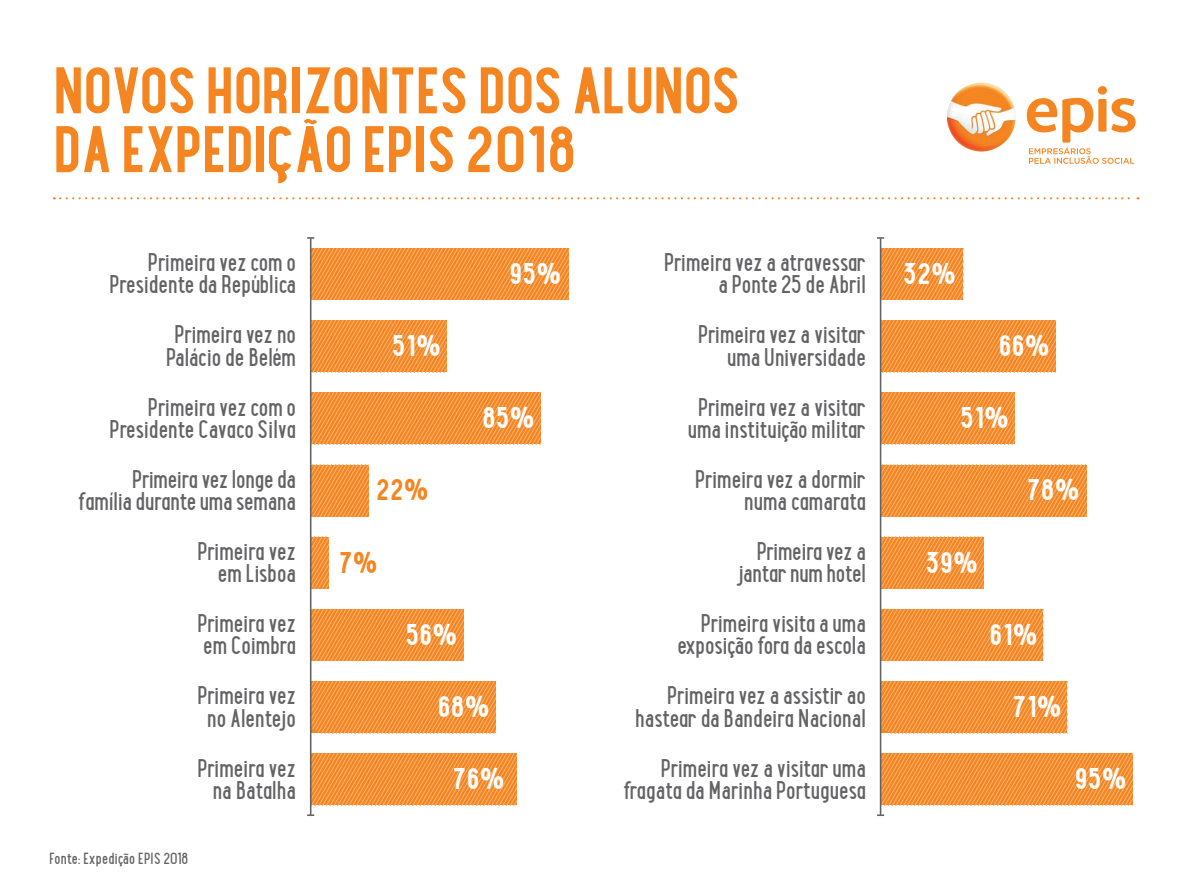
<style>
.page{position:relative;width:1191px;height:893px;background:#fff}
.page>*{position:absolute;margin:0;border:0;box-sizing:border-box;transform-origin:0 0}
.t1{font:700 56.7px/58.8px "Maxwell Sans";letter-spacing:.01em;color:#f58520}
.t2{font:700 25.9px "Maxwell Sans";letter-spacing:.02em;color:#fff}
.t3{font:700 25.9px "Maxwell Sans";color:#f58520}
.t4{font:600 22.22px/22.2px "Maxwell Sans";color:#636366;text-align:right}
.t5{font:600 14px "Maxwell Sans";letter-spacing:.02em;color:#636366}
</style>
<div class="page">
<svg style="left:304px;top:119px;width:13px;height:5px"></svg>
<svg style="left:311px;top:248px;width:257px;height:52px;background:#f5933a"></svg>
<svg style="left:311px;top:320px;width:136px;height:52px;background:#f5923a"></svg>
<svg style="left:311px;top:392px;width:229px;height:52px;background:#f5933a"></svg>
<svg style="left:311px;top:465px;width:58px;height:51px;background:#f4923a"></svg>
<svg style="left:311px;top:537px;width:18px;height:52px"></svg>
<svg style="left:311px;top:609px;width:152px;height:52px;background:#f5923a"></svg>
<svg style="left:311px;top:681px;width:184px;height:52px;background:#f5923a"></svg>
<svg style="left:311px;top:753px;width:206px;height:52px;background:#f5923a"></svg>
<hr style="left:310px;top:238px;width:1px;height:577px;background:#636366">
<svg style="left:307px;top:814px;width:7px;height:2px"></svg>
<svg style="left:307px;top:237px;width:7px;height:2px"></svg>
<svg style="left:881px;top:248px;width:83px;height:52px;background:#f5933b"></svg>
<svg style="left:881px;top:320px;width:174px;height:52px;background:#f5923a"></svg>
<svg style="left:881px;top:392px;width:133px;height:52px;background:#f5923a"></svg>
<svg style="left:881px;top:465px;width:205px;height:51px;background:#f5933a"></svg>
<svg style="left:881px;top:537px;width:102px;height:52px;background:#f5923a"></svg>
<svg style="left:881px;top:609px;width:162px;height:52px;background:#f5923a"></svg>
<svg style="left:881px;top:681px;width:186px;height:52px;background:#f5923a"></svg>
<svg style="left:881px;top:753px;width:251px;height:52px;background:#f59339"></svg>
<svg style="left:54px;top:197px;width:1084px;height:2px"></svg>
<hr style="left:879px;top:238px;width:2px;height:577px;background:#636366">
<svg style="left:877px;top:814px;width:7px;height:2px"></svg>
<svg style="left:877px;top:237px;width:7px;height:2px"></svg>
<svg style="left:1026px;top:86px;width:109px;height:78px"></svg>
<img style="left:946px;top:83px;width:70px;height:69px">
<h1 class="t1" style="left:54px;top:60px;width:686px">NOVOS HORIZONTES DOS ALUNOS<br>DA EXPEDIÇAO EPIS 2018</h1>
<p class="t4" style="left:110px;top:252px;width:188px">Primeira vez com o<br>Presidente da República</p>
<p class="t4" style="left:166px;top:324px;width:131px;text-align:center">Primeira vez no<br>Palácio de Belém</p>
<p class="t4" style="left:110px;top:396px;width:188px">Primeira vez com o<br>Presidente Cavaco Silva</p>
<p class="t4" style="left:78px;top:468px;width:220px">Primeira vez longe da família durante uma semana</p>
<p class="t4" style="left:197px;top:541px;width:100px">Primeira vez em Lisboa</p>
<p class="t4" style="left:197px;top:613px;width:100px;text-align:left">Primeira vez em Coimbra</p>
<p class="t4" style="left:197px;top:685px;width:100px;text-align:center">Primeira vez no Alentejo</p>
<p class="t4" style="left:197px;top:757px;width:100px">Primeira vez na Batalha</p>
<p class="t5" style="left:49px;top:849px;width:140px">Fonte: Expedição EPIS 2018</p>
<p class="t2" style="left:392px;top:327px;width:46px">51%</p>
<p class="t3" style="left:377px;top:472px;width:49px">22%</p>
<p class="t3" style="left:339px;top:544px;width:36px">7%</p>
<p class="t2" style="left:406px;top:616px;width:49px">56%</p>
<p class="t2" style="left:510px;top:255px;width:49px">95%</p>
<p class="t2" style="left:482px;top:399px;width:49px">85%</p>
<p class="t2" style="left:438px;top:688px;width:49px">68%</p>
<p class="t2" style="left:453px;top:760px;width:49px">76%</p>
<p class="t4" style="left:664px;top:252px;width:203px">Primeira vez a atravessar a Ponte 25 de Abril</p>
<p class="t4" style="left:698px;top:324px;width:169px">Primeira vez a visitar uma Universidade</p>
<p class="t4" style="left:687px;top:396px;width:180px;text-align:center">Primeira vez a visitar uma instituição militar</p>
<p class="t4" style="left:695px;top:468px;width:172px">Primeira vez a dormir numa camarata</p>
<p class="t4" style="left:739px;top:541px;width:129px">Primeira vez a jantar num hotel</p>
<p class="t4" style="left:677px;top:613px;width:190px">Primeira visita a uma exposição fora da escola</p>
<p class="t4" style="left:635px;top:685px;width:232px">Primeira vez a assistir ao hastear da Bandeira Nacional</p>
<p class="t4" style="left:623px;top:757px;width:244px">Primeira vez a visitar uma fragata da Marinha Portuguesa</p>
<p class="t2" style="left:903px;top:255px;width:50px">32%</p>
<p class="t2" style="left:999px;top:327px;width:48px">66%</p>
<p class="t2" style="left:960px;top:399px;width:46px">51%</p>
<p class="t2" style="left:925px;top:544px;width:49px">39%</p>
<p class="t2" style="left:1027px;top:472px;width:49px">78%</p>
<p class="t2" style="left:990px;top:616px;width:45px">61%</p>
<p class="t2" style="left:1013px;top:688px;width:46px">71%</p>
<p class="t2" style="left:1075px;top:760px;width:49px">95%</p>
</div>
